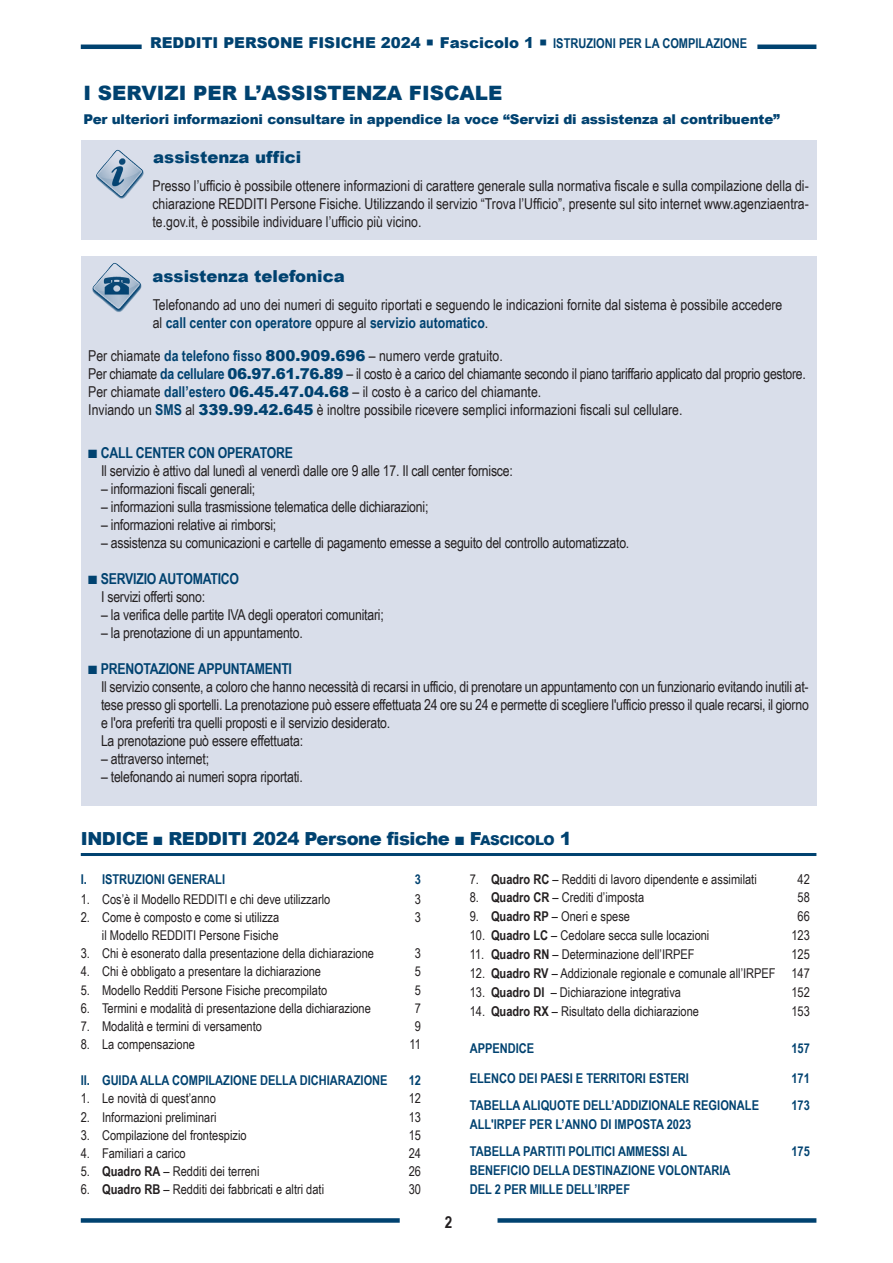
<style>
.page{position:relative;width:893px;height:1263px;background:#fff}
.page>*{position:absolute;margin:0;border:0;box-sizing:border-box;transform-origin:0 0}
.t1{font:900 19.8px "Arial";color:#004270}
.t2{font:900 18px "Arial";letter-spacing:-.025em;color:#004270}
.t3{font:900 16.5px "Arial";color:#004270}
.t4{font:700 16.5px "Arial Narrow";color:#231f20}
.t5{font:15px/18px "Arial Narrow";letter-spacing:-.015em;color:#231f20;text-align:justify}
.t6{font:700 15px "Arial Narrow";letter-spacing:-.015em;color:#004270}
.t7{font:900 15px "Arial";color:#004270}
.t8{font:13.5px "Arial Narrow";color:#231f20}
.t9{font:700 13.5px/18.9px "Arial Narrow";color:#004270}
.t10{font:900 13.5px "Arial";letter-spacing:-.01em;color:#004270}
.s1{font-family:"Arial Narrow";font-weight:700;font-size:13.5px}
.s2{font-weight:700;color:#004270}
.s3{font-family:"Arial";font-weight:900;color:#004270}
.s4{font-size:13.5px}
.s5{font-weight:700}
</style>
<div class="page">
<div style="left:497px;top:1218px;width:319px;height:5px;background:#004270"></div>
<div style="left:81px;top:1218px;width:319px;height:5px;background:#004270"></div>
<hr style="left:81px;top:45px;width:61px;height:4px;background:#004270">
<hr style="left:757px;top:45px;width:59px;height:4px;background:#004270">
<div style="left:81px;top:256px;width:735px;height:549px;background:#d9deea"></div>
<hr style="left:81px;top:853px;width:735px;height:3px;background:#004270">
<div style="left:81px;top:140px;width:735px;height:100px;background:#d9deea"></div>
<img style="left:96px;top:150px;width:48px;height:49px">
<img style="left:92px;top:263px;width:49px;height:49px">
<p class="t7" style="left:150px;top:31px;width:599px">REDDITI PERSONE FISICHE 2024 ○ Fascicolo 1 ○ <span class="s1">ISTRUZIONI PER LA COMPILAZIONE</span></p>
<p class="t1" style="left:83px;top:78px;width:420px">I SERVIZI PER L’ASSISTENZA FISCALE</p>
<p class="t10" style="left:83px;top:109px;width:698px">Per ulteriori informazioni consultare in appendice la voce “Servizi di assistenza al contribuente”</p>
<p class="t3" style="left:153px;top:145px;width:150px">assistenza uffici</p>
<p class="t5" style="left:152px;top:177px;width:658px">Presso l’ufficio è possibile ottenere informazioni di carattere generale sulla normativa fiscale e sulla compilazione della di&shy;chiarazione REDDITI Persone Fisiche. Utilizzando il servizio “Trova l’Ufficio”, presente sul sito internet www.agenziaentra&shy;te.gov.it, è possibile individuare l’ufficio più vicino.</p>
<p class="t3" style="left:153px;top:264px;width:194px">assistenza telefonica</p>
<p class="t5" style="left:153px;top:295px;width:631px">Telefonando ad uno dei numeri di seguito riportati e seguendo le indicazioni fornite dal sistema è possibile accedere al <span class="s2">call center con operatore</span> oppure al <span class="s2">servizio automatico</span>.</p>
<p class="t5" style="left:88px;top:346px;width:416px">Per chiamate <span class="s2">da telefono fisso</span> <span class="s3">800.909.696</span> – numero verde gratuito.</p>
<p class="t5" style="left:88px;top:364px;width:719px">Per chiamate <span class="s2">da cellulare</span> <span class="s3">06.97.61.76.89</span> – il costo è a carico del chiamante secondo il piano tariffario applicato dal proprio gestore.</p>
<p class="t5" style="left:88px;top:382px;width:454px">Per chiamate <span class="s2">dall’estero</span> <span class="s3">06.45.47.04.68</span> – il costo è a carico del chiamante.</p>
<p class="t5" style="left:88px;top:400px;width:596px">Inviando un <span class="s2">SMS</span> al <span class="s3">339.99.42.645</span> è inoltre possibile ricevere semplici informazioni fiscali sul cellulare.</p>
<p class="t6" style="left:88px;top:444px;width:206px">■ CALL CENTER CON OPERATORE</p>
<p class="t5" style="left:101px;top:462px;width:413px">Il servizio è attivo dal lunedì al venerdì dalle ore 9 alle 17. Il call center fornisce:</p>
<p class="t5" style="left:101px;top:480px;width:156px">– informazioni fiscali generali;</p>
<p class="t5" style="left:101px;top:498px;width:329px">– informazioni sulla trasmissione telematica delle dichiarazioni;</p>
<p class="t5" style="left:101px;top:516px;width:177px">– informazioni relative ai rimborsi;</p>
<p class="t5" style="left:101px;top:534px;width:530px">– assistenza su comunicazioni e cartelle di pagamento emesse a seguito del controllo automatizzato.</p>
<p class="t6" style="left:88px;top:570px;width:152px">■ SERVIZIO AUTOMATICO</p>
<p class="t5" style="left:101px;top:588px;width:106px">I servizi offerti sono:</p>
<p class="t5" style="left:101px;top:606px;width:284px">– la verifica delle partite IVA degli operatori comunitari;</p>
<p class="t5" style="left:101px;top:624px;width:203px">– la prenotazione di un appuntamento.</p>
<p class="t6" style="left:88px;top:660px;width:205px">■ PRENOTAZIONE APPUNTAMENTI</p>
<p class="t5" style="left:101px;top:678px;width:709px">Il servizio consente, a coloro che hanno necessità di recarsi in ufficio, di prenotare un appuntamento con un funzionario evitando inutili at&shy;tese presso gli sportelli. La prenotazione può essere effettuata 24 ore su 24 e permette di scegliere l'ufficio presso il quale recarsi, il giorno e l'ora preferiti tra quelli proposti e il servizio desiderato.</p>
<p class="t5" style="left:101px;top:732px;width:204px">La prenotazione può essere effettuata:</p>
<p class="t5" style="left:101px;top:750px;width:110px">– attraverso internet;</p>
<p class="t5" style="left:101px;top:768px;width:203px">– telefonando ai numeri sopra riportati.</p>
<p class="t2" style="left:81px;top:825px;width:492px">INDICE ■ REDDITI 2024 Persone fisiche ■ F<span class="s4">ASCICOLO</span> 1</p>
<p class="t9" style="left:81px;top:869px;width:146px">I. ISTRUZIONI GENERALI</p>
<p class="t9" style="left:415px;top:869px;width:8px">3</p>
<p class="t8" style="left:81px;top:891px;width:251px">1. Cos’è il Modello REDDITI e chi deve utilizzarlo</p>
<p class="t8" style="left:415px;top:891px;width:8px">3</p>
<p class="t8" style="left:81px;top:909px;width:200px">2. Come è composto e come si utilizza</p>
<p class="t8" style="left:415px;top:909px;width:8px">3</p>
<p class="t8" style="left:102px;top:927px;width:178px">il Modello REDDITI Persone Fisiche</p>
<p class="t8" style="left:81px;top:946px;width:295px">3. Chi è esonerato dalla presentazione della dichiarazione</p>
<p class="t8" style="left:415px;top:946px;width:8px">3</p>
<p class="t8" style="left:81px;top:964px;width:242px">4. Chi è obbligato a presentare la dichiarazione</p>
<p class="t8" style="left:415px;top:964px;width:8px">5</p>
<p class="t8" style="left:81px;top:982px;width:248px">5. Modello Redditi Persone Fisiche precompilato</p>
<p class="t8" style="left:415px;top:982px;width:8px">5</p>
<p class="t8" style="left:81px;top:1000px;width:292px">6. Termini e modalità di presentazione della dichiarazione</p>
<p class="t8" style="left:415px;top:1000px;width:8px">7</p>
<p class="t8" style="left:81px;top:1018px;width:183px">7. Modalità e termini di versamento</p>
<p class="t8" style="left:415px;top:1018px;width:8px">9</p>
<p class="t8" style="left:81px;top:1036px;width:116px">8. La compensazione</p>
<p class="t8" style="left:409px;top:1036px;width:13px">11</p>
<p class="t9" style="left:81px;top:1071px;width:308px">II. GUIDA ALLA COMPILAZIONE DELLA DICHIARAZIONE</p>
<p class="t9" style="left:409px;top:1071px;width:14px">12</p>
<p class="t8" style="left:81px;top:1091px;width:137px">1. Le novità di quest’anno</p>
<p class="t8" style="left:409px;top:1091px;width:14px">12</p>
<p class="t8" style="left:81px;top:1109px;width:137px">2. Informazioni preliminari</p>
<p class="t8" style="left:409px;top:1109px;width:14px">13</p>
<p class="t8" style="left:81px;top:1127px;width:167px">3. Compilazione del frontespizio</p>
<p class="t8" style="left:409px;top:1127px;width:14px">15</p>
<p class="t8" style="left:81px;top:1145px;width:106px">4. Familiari a carico</p>
<p class="t8" style="left:409px;top:1145px;width:14px">24</p>
<p class="t8" style="left:81px;top:1163px;width:180px">5. <span class="s5">Quadro RA</span> – Redditi dei terreni</p>
<p class="t8" style="left:409px;top:1163px;width:14px">26</p>
<p class="t8" style="left:81px;top:1181px;width:245px">6. <span class="s5">Quadro RB</span> – Redditi dei fabbricati e altri dati</p>
<p class="t8" style="left:409px;top:1181px;width:14px">30</p>
<p class="t4" style="left:445px;top:1212px;width:9px">2</p>
<p class="t8" style="left:470px;top:871px;width:289px">7. <span class="s5">Quadro RC</span> – Redditi di lavoro dipendente e assimilati</p>
<p class="t8" style="left:798px;top:871px;width:14px">42</p>
<p class="t8" style="left:470px;top:890px;width:176px">8. <span class="s5">Quadro CR</span> – Crediti d’imposta</p>
<p class="t8" style="left:798px;top:890px;width:14px">58</p>
<p class="t8" style="left:470px;top:909px;width:162px">9. <span class="s5">Quadro RP</span> – Oneri e spese</p>
<p class="t8" style="left:798px;top:909px;width:14px">66</p>
<p class="t8" style="left:470px;top:927px;width:241px">10. <span class="s5">Quadro LC</span> – Cedolare secca sulle locazioni</p>
<p class="t8" style="left:791px;top:927px;width:20px">123</p>
<p class="t8" style="left:470px;top:946px;width:226px">11. <span class="s5">Quadro RN</span> – Determinazione dell’IRPEF</p>
<p class="t8" style="left:791px;top:946px;width:20px">125</p>
<p class="t8" style="left:470px;top:965px;width:342px">12. <span class="s5">Quadro RV</span> – Addizionale regionale e comunale all’IRPEF 147</p>
<p class="t8" style="left:470px;top:984px;width:213px">13. <span class="s5">Quadro DI</span> – Dichiarazione integrativa</p>
<p class="t8" style="left:791px;top:984px;width:20px">152</p>
<p class="t8" style="left:470px;top:1003px;width:231px">14. <span class="s5">Quadro RX</span> – Risultato della dichiarazione</p>
<p class="t8" style="left:791px;top:1003px;width:20px">153</p>
<p class="t9" style="left:470px;top:1039px;width:66px">APPENDICE</p>
<p class="t9" style="left:791px;top:1039px;width:20px">157</p>
<p class="t9" style="left:470px;top:1068px;width:221px">ELENCO DEI PAESI E TERRITORI ESTERI</p>
<p class="t9" style="left:791px;top:1068px;width:20px">171</p>
<p class="t9" style="left:470px;top:1096px;width:291px">TABELLA ALIQUOTE DELL’ADDIZIONALE REGIONALE</p>
<p class="t9" style="left:791px;top:1096px;width:20px">173</p>
<p class="t9" style="left:470px;top:1115px;width:223px">ALL'IRPEF PER L’ANNO DI IMPOSTA 2023</p>
<p class="t9" style="left:470px;top:1142px;width:219px">TABELLA PARTITI POLITICI AMMESSI AL</p>
<p class="t9" style="left:791px;top:1142px;width:20px">175</p>
<p class="t9" style="left:470px;top:1161px;width:262px">BENEFICIO DELLA DESTINAZIONE VOLONTARIA<br>DEL 2 PER MILLE DELL’IRPEF</p>
</div>
